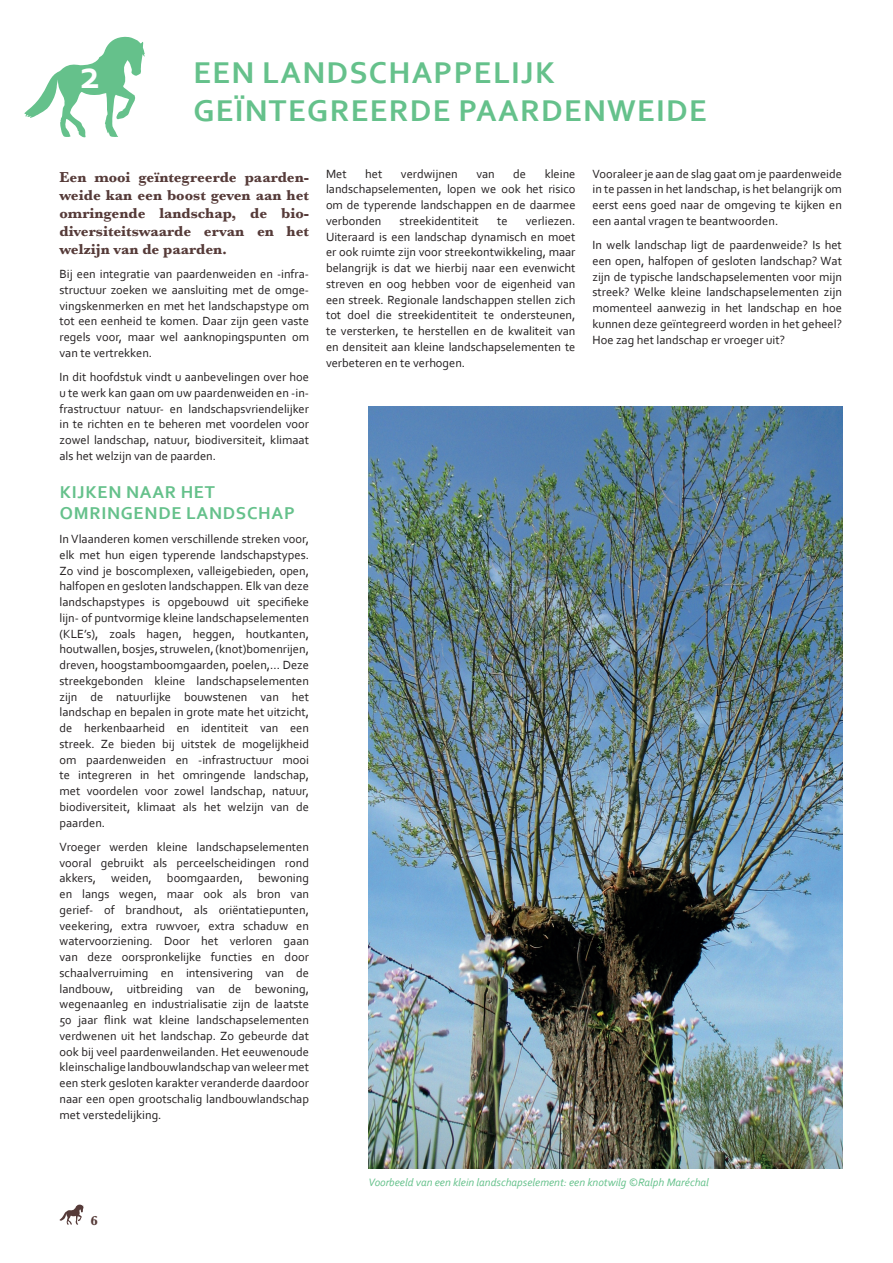
<style>
.page{position:relative;width:893px;height:1263px;background:#fff}
.page>*{position:absolute;margin:0;border:0;box-sizing:border-box;transform-origin:0 0}
.RLM_lopende_tekst{font:700 40.5px "Corbel";color:#fff}
.RLM_lopende_tekst-2{font:700 31.5px/37.8px "Corbel";letter-spacing:.04em;color:#65c18b}
.RLM_tussentitel{font:700 18px/21px "Corbel";letter-spacing:.04em;color:#65c18b}
.RLM_inleiding{font:700 15px/18px "Baskerville";color:#563b39;text-align:justify}
.t1{font:700 13.5px "Baskerville";color:#563b39}
.RLM_lopende_tekst-3{font:12.45px/15.8px "Corbel";color:#231f20;text-align:justify}
.foto_s{font:italic 11.25px "Corbel";color:#65c18b}
</style>
<div class="page">
<svg style="left:59px;top:1204px;width:25px;height:21px"></svg>
<svg style="left:24px;top:37px;width:121px;height:101px"></svg>
<img style="left:369px;top:406px;width:473px;height:762px">
<p class="RLM_lopende_tekst" style="left:80px;top:50px;width:22px">2</p>
<p class="RLM_lopende_tekst-2" style="left:193px;top:53px;width:515px">EEN LANDSCHAPPELIJK<br>GEÏNTEGREERDE PAARDENWEIDE</p>
<p class="RLM_inleiding" style="left:60px;top:168px;width:251px">Een mooi geïntegreerde paarden&shy;weide kan een boost geven aan het omringende landschap, de bio&shy;diversiteitswaarde ervan en het welzijn van de paarden.</p>
<p class="RLM_lopende_tekst-3" style="left:60px;top:266px;width:251px">Bij een integratie van paardenweiden en -infra&shy;structuur zoeken we aansluiting met de omge&shy;vingskenmerken en met het landschapstype om tot een eenheid te komen. Daar zijn geen vaste regels voor, maar wel aanknopingspunten om van te vertrekken.</p>
<p class="RLM_lopende_tekst-3" style="left:60px;top:369px;width:251px">In dit hoofdstuk vindt u aanbevelingen over hoe u te werk kan gaan om uw paardenweiden en -in&shy;frastructuur natuur- en landschapsvriendelijker in te richten en te beheren met voordelen voor zowel landschap, natuur, biodiversiteit, klimaat als het welzijn van de paarden.</p>
<p class="RLM_tussentitel" style="left:60px;top:481px;width:236px">KIJKEN NAAR HET<br>OMRINGENDE LANDSCHAP</p>
<p class="RLM_lopende_tekst-3" style="left:60px;top:531px;width:251px">In Vlaanderen komen verschillende streken voor, elk met hun eigen typerende landschapstypes.<br>Zo vind je boscomplexen, valleigebieden, open, halfopen en gesloten landschappen. Elk van deze landschapstypes is opgebouwd uit specifieke lijn- of puntvormige kleine landschapselementen (KLE’s), zoals hagen, heggen, houtkanten, houtwallen, bosjes, struwelen, (knot)bomenrijen, dreven, hoogstamboomgaarden, poelen,... Deze streekgebonden kleine landschapselementen zijn de natuurlijke bouwstenen van het landschap en bepalen in grote mate het uitzicht, de herkenbaarheid en identiteit van een streek. Ze bieden bij uitstek de mogelijkheid om paardenweiden en -infrastructuur mooi te integreren in het omringende landschap, met voordelen voor zowel landschap, natuur, biodiversiteit, klimaat als het welzijn van de paarden.</p>
<p class="RLM_lopende_tekst-3" style="left:60px;top:839px;width:251px">Vroeger werden kleine landschapselementen vooral gebruikt als perceelscheidingen rond akkers, weiden, boomgaarden, bewoning en langs wegen, maar ook als bron van gerief- of brandhout, als oriëntatiepunten, veekering, extra ruwvoer, extra schaduw en watervoorziening. Door het verloren gaan van deze oorspronkelijke functies en door schaalverruiming en intensivering van de landbouw, uitbreiding van de bewoning, wegenaanleg en industrialisatie zijn de laatste 50 jaar flink wat kleine landschapselementen verdwenen uit het landschap. Zo gebeurde dat ook bij veel paardenweilanden. Het eeuwenoude kleinschalige landbouwlandschap van weleer met een sterk gesloten karakter veranderde daardoor naar een open grootschalig landbouwlandschap met verstedelijking.</p>
<p class="RLM_lopende_tekst-3" style="left:326px;top:165px;width:251px;text-indent:219px">kleine landschapselementen, lopen we ook het risico om de typerende landschappen en de daarmee verbonden</p>
<p class="RLM_lopende_tekst-3" style="left:326px;top:165px;width:22px">Met</p>
<p class="RLM_lopende_tekst-3" style="left:365px;top:165px;width:19px">het</p>
<p class="RLM_lopende_tekst-3" style="left:401px;top:165px;width:58px">verdwijnen</p>
<p class="RLM_lopende_tekst-3" style="left:476px;top:165px;width:20px">van</p>
<p class="RLM_lopende_tekst-3" style="left:513px;top:165px;width:14px">de</p>
<p class="RLM_lopende_tekst-3" style="left:326px;top:213px;width:251px;text-indent:200px">verliezen.<br>Uiteraard is een landschap dynamisch en moet er ook ruimte zijn voor streekontwikkeling, maar belangrijk is dat we hierbij naar een evenwicht streven en oog hebben voor de eigenheid van een streek. Regionale landschappen stellen zich tot doel die streekidentiteit te ondersteunen, te versterken, te herstellen en de kwaliteit van en densiteit aan kleine landschapselementen te verbeteren en te verhogen.</p>
<p class="RLM_lopende_tekst-3" style="left:400px;top:213px;width:81px">streekidentiteit</p>
<p class="RLM_lopende_tekst-3" style="left:497px;top:213px;width:12px">te</p>
<p class="RLM_lopende_tekst-3" style="left:592px;top:165px;width:251px">Vooraleer je aan de slag gaat om je paardenweide in te passen in het landschap, is het belangrijk om eerst eens goed naar de omgeving te kijken en een aantal vragen te beantwoorden.</p>
<p class="RLM_lopende_tekst-3" style="left:592px;top:237px;width:251px">In welk landschap ligt de paardenweide? Is het een open, halfopen of gesloten landschap? Wat zijn de typische landschapselementen voor mijn streek? Welke kleine landschapselementen zijn momenteel aanwezig in het landschap en hoe kunnen deze geïntegreerd worden in het geheel?<br>Hoe zag het landschap er vroeger uit?</p>
<p class="t1" style="left:90px;top:1211px;width:9px">6</p>
<p class="foto_s" style="left:369px;top:1176px;width:342px">Voorbeeld van een klein landschapselement: een knotwilg ©Ralph Maréchal</p>
</div>
